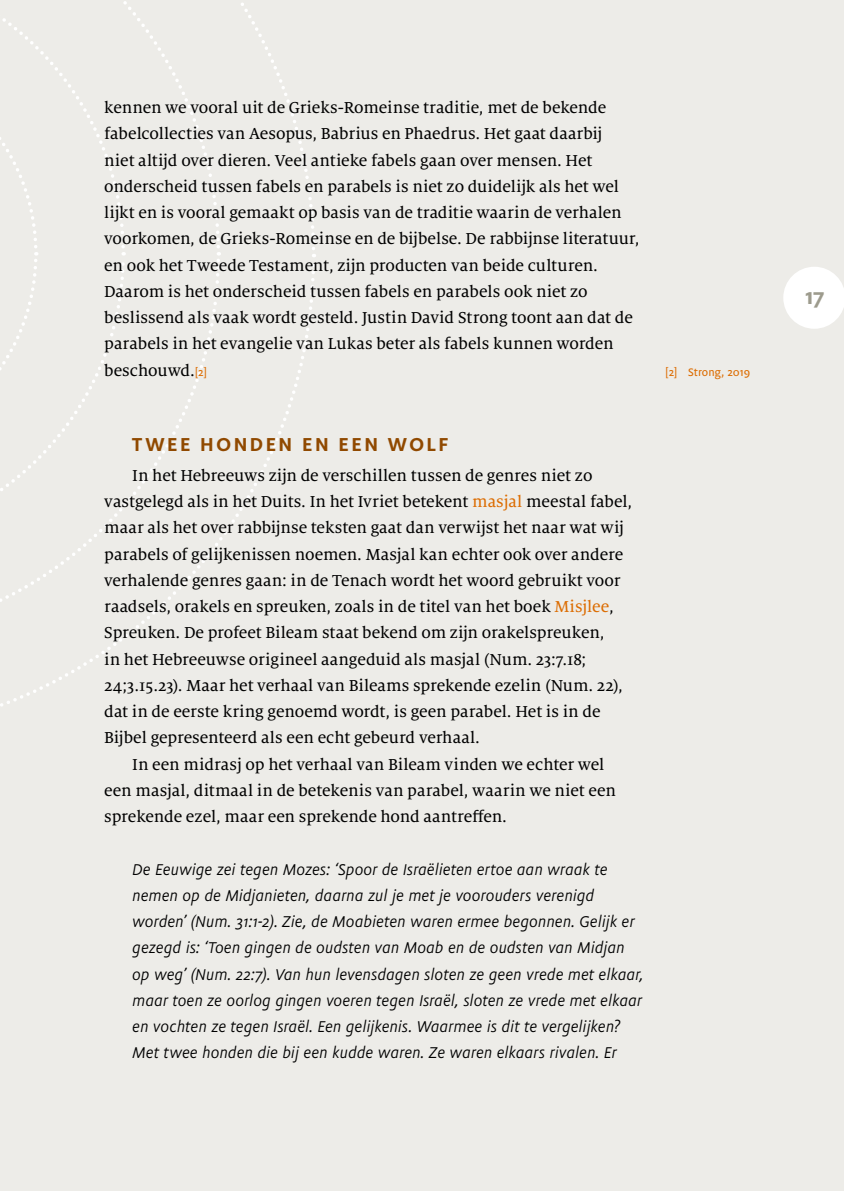
<style>
.page{position:relative;width:844px;height:1191px;background:#fff}
.page>*{position:absolute;margin:0;border:0;box-sizing:border-box;transform-origin:0 0}
.paginanummer{font:700 24.5px "Flex";color:#9d9b8d}
.k3_tussenkop{font:700 21px "Flex";letter-spacing:.12em;color:#904900}
.broodtekst{font:17.5px/26.2px "Milo Serif OT Text";color:#000}
.t4_ingesprongen_cita{font:italic 17.5px/26.2px "Flex";letter-spacing:-.005em;color:#000}
.noot{font:12.25px "Flex Text";color:#dc6c01}
.s1{font-family:"Flex Text";font-size:12.25px;color:#dc6c01}
.s2{color:#dc6c01}
</style>
<div class="page">
<div style="left:0;top:0;width:843px;height:1191px;background:#edece8"></div>
<svg style="left:241px;top:3px;width:74px;height:247px"></svg>
<svg style="left:0;top:254px;width:222px;height:388px"></svg>
<svg style="left:128px;top:7px;width:92px;height:241px"></svg>
<svg style="left:0;top:1px;width:127px;height:545px"></svg>
<svg style="left:783px;top:267px;width:60px;height:62px"></svg>
<p class="broodtekst" style="left:104px;top:95px;width:536px">kennen we vooral uit de Grieks-Romeinse traditie, met de bekende fabelcollecties van Aesopus, Babrius en Phaedrus. Het gaat daarbij<br>niet altijd over dieren. Veel antieke fabels gaan over mensen. Het onderscheid tussen fabels en parabels is niet zo duidelijk als het wel lijkt en is vooral gemaakt op basis van de traditie waarin de verhalen voorkomen, de Grieks-Romeinse en de bijbelse. De rabbijnse literatuur, en ook het Tweede Testament, zijn producten van beide culturen.<br>Daarom is het onderscheid tussen fabels en parabels ook niet zo beslissend als vaak wordt gesteld. Justin David Strong toont aan dat de parabels in het evangelie van Lukas beter als fabels kunnen worden beschouwd.<span class="s1">[2]</span></p>
<p class="k3_tussenkop" style="left:132px;top:432px;width:317px">TWEE HONDEN EN EEN WOLF</p>
<p class="broodtekst" style="left:104px;top:462px;width:529px;text-indent:28px">In het Hebreeuws zijn de verschillen tussen de genres niet zo vastgelegd als in het Duits. In het Ivriet betekent <span class="s2">masjal</span> meestal fabel, maar als het over rabbijnse teksten gaat dan verwijst het naar wat wij parabels of gelijkenissen noemen. Masjal kan echter ook over andere verhalende genres gaan: in de Tenach wordt het woord gebruikt voor raadsels, orakels en spreuken, zoals in de titel van het boek <span class="s2">Misjlee</span>, Spreuken. De profeet Bileam staat bekend om zijn orakelspreuken,<br>in het Hebreeuwse origineel aangeduid als masjal (Num. 23:7.18; 24;3.15.23). Maar het verhaal van Bileams sprekende ezelin (Num. 22), dat in de eerste kring genoemd wordt, is geen parabel. Het is in de</p>
<p class="broodtekst" style="left:104px;top:725px;width:377px">Bijbel gepresenteerd als een echt gebeurd verhaal.</p>
<p class="broodtekst" style="left:104px;top:751px;width:513px;text-indent:28px">In een midrasj op het verhaal van Bileam vinden we echter wel een masjal, ditmaal in de betekenis van parabel, waarin we niet een sprekende ezel, maar een sprekende hond aantreffen.</p>
<p class="t4_ingesprongen_cita" style="left:132px;top:856px;width:513px">De Eeuwige zei tegen Mozes: ‘Spoor de Israëlieten ertoe aan wraak te nemen op de Midjanieten, daarna zul je met je voorouders verenigd worden’ (Num. 31:1-2). Zie, de Moabieten waren ermee begonnen. Gelijk er gezegd is: ‘Toen gingen de oudsten van Moab en de oudsten van Midjan op weg’ (Num. 22:7). Van hun levensdagen sloten ze geen vrede met elkaar, maar toen ze oorlog gingen voeren tegen Israël, sloten ze vrede met elkaar en vochten ze tegen Israël. Een gelijkenis. Waarmee is dit te vergelijken?<br>Met twee honden die bij een kudde waren. Ze waren elkaars rivalen. Er</p>
<p class="noot" style="left:665px;top:365px;width:87px">[2] Strong, 2019</p>
<p class="paginanummer" style="left:805px;top:282px;width:20px">17</p>
</div>
